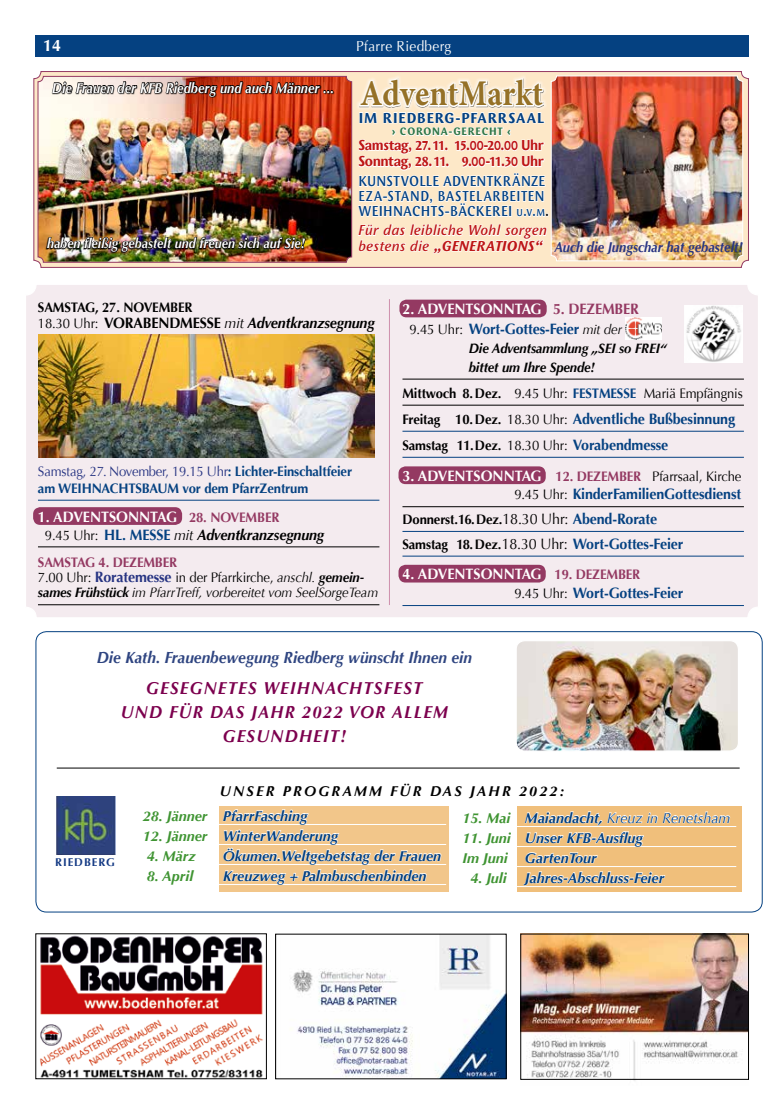
<style>
.page{position:relative;width:784px;height:1117px;background:#fff}
.page>*{position:absolute;margin:0;border:0;box-sizing:border-box;transform-origin:0 0}
.t1{font:700 36.25px "Minion Pro";letter-spacing:.005em;color:#957127;scale:.88 1}
.t2{font:italic 700 17.5px/23.8px "Optima";letter-spacing:.075em;color:#7c014e;text-align:center;scale:.95 1}
.t3{font:italic 700 16.25px "Optima";color:#2f4581;scale:.95 1}
.t4{font:700 16.25px "Optima";color:#fff}
.t5{font:700 15px/19.8px "Optima";letter-spacing:-.01em;color:#054181;scale:.95 1}
.t6{font:italic 700 15px/18px "Optima";letter-spacing:-.01em;color:#000;scale:.95 1}
.t7{font:500 15px/15px "Wunderlich";letter-spacing:.02em;color:#054181;scale:.92 1}
.t8{font:700 15px/16.2px "Wunderlich";letter-spacing:-.025em;color:#be1716;scale:.92 1}
.t9{font:italic 500 15px/15.6px "Wunderlich";letter-spacing:.005em;color:#be1716;scale:.94 1}
.t10{font:700 15px "Wunderlich";letter-spacing:.055em;color:#054181;scale:.95 1}
.t11{font:italic 700 14.38px/20px "Optima";color:#054181}
.t12{font:italic 700 14.38px "Optima";color:#fff;scale:.9 1}
.t13{font:italic 14.38px "Optima";color:#054181}
.t14{font:italic 700 14.38px "Optima";color:#283583;scale:.9 1}
.t15{font:italic 700 14.38px "Optima";letter-spacing:.15em;color:#000}
.t16{font:italic 700 14.38px "Optima";color:#3f9432}
.t17{font:14.38px "Optima";letter-spacing:.025em;color:#fff;scale:.95 1}
.t18{font:italic 700 14px "Optima";color:#fff;scale:.9 1}
.t19{font:italic 13.75px/15.2px "Optima";letter-spacing:-.01em;color:#000;scale:.95 1}
.t20{font:700 13.75px "Optima";letter-spacing:-.01em;color:#000;scale:.95 1}
.t21{font:13.75px "Optima";letter-spacing:-.01em;color:#000;scale:.95 1}
.t22{font:700 13.75px/16.5px "Optima";letter-spacing:-.01em;color:#054181;scale:.95 1}
.t23{font:italic 700 13.75px/18.8px "Optima";letter-spacing:-.01em;color:#000;scale:.95 1}
.t24{font:700 11.25px "Wunderlich";letter-spacing:.07em;color:#317747;scale:.95 1}
.t25{font:700 11.25px "Optima";letter-spacing:.08em;color:#143a84}
.s1{font-size:10.5px}
.s2{font-style:inherit}
.s3{color:#000}
.s4{font-weight:700}
.s5{font-weight:400;font-style:normal;font-size:13.75px}
.s6{font-style:normal}
.s7{font-weight:400}
.s8{font-weight:400;color:#283583}
.s9{font-style:normal;color:#fff}
.s10{font-style:normal;font-size:13.75px;color:#943962}
.s11{font-style:normal;color:#054181}
.s12{font-weight:700;font-style:normal;color:#943962}
.s13{font-weight:700;font-style:normal;font-size:15px;color:#283583}
.s14{color:#fff}
.s15{color:#943962}
.s16{font-weight:400;font-size:13.75px;color:#000}
.s17{font-weight:400;font-style:italic;font-size:13.75px;color:#000}
.s18{font-weight:700;color:#054181}
.s19{font-size:13.75px;color:#000}
.s20{font-size:15px;color:#054181}
.s21{font-weight:700;font-size:15px;color:#fff}
.s22{font-weight:700;color:#943962}
.s23{font-weight:400;font-size:15px}
.s24{font-weight:400;color:#000}
.s25{font-size:13.75px;color:#943962}
.s26{color:#3f9432}
.s27{font-weight:700;color:#3f9432}
</style>
<div class="page">
<div style="left:35px;top:35px;width:713px;height:22px;background:#054181"></div>
<img style="left:40px;top:937px;width:6px;height:139px">
<img style="left:730px;top:935px;width:18px;height:145px">
<img style="left:730px;top:76px;width:12px;height:185px">
<div style="left:25px;top:284px;width:733px;height:333px;background:#f4ebef;border-radius:11px"></div>
<div style="left:33px;top:507px;width:149px;height:18px;background:#943962;border-radius:7px"></div>
<img style="left:39px;top:334px;width:7px;height:123px">
<hr style="left:38px;top:500px;width:341px;height:1px;background:#054181">
<hr style="left:38px;top:546px;width:341px;height:1px;background:#000">
<hr style="left:38px;top:604px;width:341px;height:1px;background:#000">
<hr style="left:402px;top:379px;width:341px;height:1px;background:#000">
<hr style="left:402px;top:405px;width:341px;height:1px;background:#000">
<hr style="left:402px;top:431px;width:341px;height:1px;background:#054181">
<hr style="left:402px;top:457px;width:341px;height:1px;background:#054181">
<hr style="left:402px;top:506px;width:341px;height:1px;background:#000">
<hr style="left:402px;top:531px;width:341px;height:1px;background:#054181">
<hr style="left:402px;top:555px;width:341px;height:1px;background:#054181">
<hr style="left:402px;top:605px;width:341px;height:1px;background:#054181">
<img style="left:730px;top:305px;width:11px;height:57px">
<div style="left:516px;top:806px;width:225px;height:85px;background:#f0bf7b"></div>
<hr style="left:462px;top:826px;width:273px;height:1px;background:#fff">
<hr style="left:462px;top:846px;width:273px;height:1px;background:#fff">
<hr style="left:462px;top:866px;width:273px;height:1px;background:#fff">
<hr style="left:462px;top:886px;width:273px;height:1px;background:#fff">
<img style="left:46px;top:71px;width:684px;height:1010px">
<img style="left:56px;top:796px;width:59px;height:58px">
<hr style="left:57px;top:767px;width:682px;height:1px;background:#000">
<p class="t4" style="left:43px;top:36px;width:20px">14</p>
<p class="t17" style="left:356px;top:38px;width:102px">Pfarre Riedberg</p>
<p class="t12" style="left:52px;top:79px;width:315px">Die Frauen der KFB Riedberg und auch Männer ...</p>
<p class="t18" style="left:47px;top:235px;width:288px">haben fleißig gebastelt und freuen sich auf Sie!</p>
<h1 class="t1" style="left:360px;top:68px;width:209px">AdventMarkt</h1>
<p class="t10" style="left:358px;top:109px;width:196px">IM RIEDBERG-PFARRSAAL</p>
<p class="t24" style="left:391px;top:125px;width:127px">&gt; CORONA-GERECHT &lt;</p>
<p class="t8" style="left:358px;top:137px;width:203px">Samstag, 27.11. 15.00-20.00 Uhr<br>Sonntag, 28.11. 9.00-11.30 Uhr</p>
<p class="t7" style="left:358px;top:174px;width:209px">KUNSTVOLLE ADVENTKRÄNZE<br>EZA-STAND, BASTELARBEITEN<br>WEIHNACHTS-BÄCKEREI <span class="s1">U</span><span class="s2">.</span><span class="s1">V</span><span class="s2">.</span><span class="s1">M</span><span class="s3">.</span></p>
<p class="t9" style="left:358px;top:222px;width:202px">Für das leibliche Wohl sorgen bestens die <span class="s4">„GENERATIONS“</span></p>
<p class="t14" style="left:554px;top:238px;width:211px">Auch die Jungschar hat gebastelt!</p>
<p class="t20" style="left:38px;top:299px;width:164px">SAMSTAG, 27. NOVEMBER</p>
<p class="t6" style="left:38px;top:314px;width:356px"><span class="s5">18.30 Uhr:</span> <span class="s6">VORABENDMESSE</span> <span class="s7">mit</span> Adventkranzsegnung</p>
<p class="t22" style="left:38px;top:463px;width:332px"><span class="s8">Samstag, 27. November, 19.15 Uhr</span>: Lichter-Einschaltfeier am WEIHNACHTSBAUM vor dem PfarrZentrum</p>
<p class="t6" style="left:45px;top:507px;width:295px;text-indent:-7px"><span class="s9">1. ADVENTSONNTAG</span> <span class="s10">28. NOVEMBER<br></span><span class="s5">9.45 Uhr:</span> <span class="s11">HL. MESSE</span> <span class="s7">mit</span> Adventkranzsegnung</p>
<p class="t19" style="left:38px;top:554px;width:359px"><span class="s12">SAMSTAG 4. DEZEMBER<br></span><span class="s6">7.00 Uhr:</span> <span class="s13">Roratemesse</span> <span class="s6">in der Pfarrkirche,</span> anschl. <span class="s4">gemein&shy;sames Frühstück</span> im PfarrTreff, vorbereitet vom SeelSorgeTeam</p>
<p class="t5" style="left:409px;top:299px;width:243px;text-indent:-7px"><span class="s14">2. ADVENTSONNTAG</span> <span class="s15">5. DEZEMBER<br></span><span class="s16">9.45 Uhr:</span> Wort-Gottes-Feier <span class="s17">mit der</span></p>
<p class="t23" style="left:468px;top:339px;width:209px">Die Adventsammlung „SEI so FREI“ bittet um Ihre Spende!</p>
<p class="t21" style="left:402px;top:385px;width:359px"><span class="s4">Mittwoch 8.Dez.</span> 9.45 Uhr: <span class="s18">FESTMESSE</span> Mariä Empfängnis</p>
<p class="t5" style="left:402px;top:409px;width:351px"><span class="s19">Freitag 10.Dez.</span> <span class="s16">18.30 Uhr:</span> Adventliche Bußbesinnung</p>
<p class="t20" style="left:402px;top:437px;width:281px">Samstag 11.Dez. <span class="s7">18.30 Uhr:</span> <span class="s20">Vorabendmesse</span></p>
<p class="t21" style="left:402px;top:468px;width:358px"><span class="s21">3. ADVENTSONNTAG</span> <span class="s22">12. DEZEMBER</span> Pfarrsaal, Kirche</p>
<p class="t5" style="left:514px;top:484px;width:240px"><span class="s16">9.45 Uhr:</span> KinderFamilienGottesdienst</p>
<p class="t20" style="left:402px;top:511px;width:269px">Donnerst.16.Dez.<span class="s23">18.30 Uhr:</span> <span class="s20">Abend-Rorate</span></p>
<p class="t5" style="left:402px;top:534px;width:297px"><span class="s19">Samstag 18.Dez.</span><span class="s24">18.30 Uhr:</span> Wort-Gottes-Feier</p>
<p class="t5" style="left:514px;top:565px;width:179px;line-height:18.8px;text-indent:-112px"><span class="s14">4. ADVENTSONNTAG</span> <span class="s25">19. DEZEMBER<br></span><span class="s16">9.45 Uhr:</span> Wort-Gottes-Feier</p>
<p class="t3" style="left:97px;top:648px;width:396px">Die Kath. Frauenbewegung Riedberg wünscht Ihnen ein</p>
<p class="t2" style="left:121px;top:676px;width:346px">GESEGNETES WEIHNACHTSFEST<br>UND FÜR DAS JAHR 2022 VOR ALLEM<br>GESUNDHEIT!</p>
<p class="t25" style="left:55px;top:855px;width:61px">RIEDBERG</p>
<p class="t15" style="left:220px;top:782px;width:346px">UNSER PROGRAMM FÜR DAS JAHR 2022:</p>
<p class="t11" style="left:143px;top:805px;width:166px"><span class="s26">28. Jänner</span> PfarrFasching</p>
<p class="t11" style="left:143px;top:825px;width:197px"><span class="s26">12. Jänner</span> WinterWanderung</p>
<p class="t16" style="left:147px;top:847px;width:50px">4. März</p>
<p class="t11" style="left:223px;top:845px;width:220px">Ökumen.Weltgebetstag der Frauen</p>
<p class="t16" style="left:147px;top:867px;width:48px">8. April</p>
<p class="t11" style="left:223px;top:865px;width:205px">Kreuzweg + Palmbuschenbinden</p>
<p class="t13" style="left:462px;top:809px;width:269px"><span class="s27">15. Mai</span> <span class="s4">Maiandacht,</span> Kreuz in Renetsham</p>
<p class="t11" style="left:462px;top:827px;width:182px"><span class="s26">11. Juni</span> Unser KFB-Ausflug<br><span class="s26">Im Juni</span> GartenTour</p>
<p class="t16" style="left:470px;top:869px;width:38px">4. Juli</p>
<p class="t11" style="left:524px;top:867px;width:141px">Jahres-Abschluss-Feier</p>
</div>
